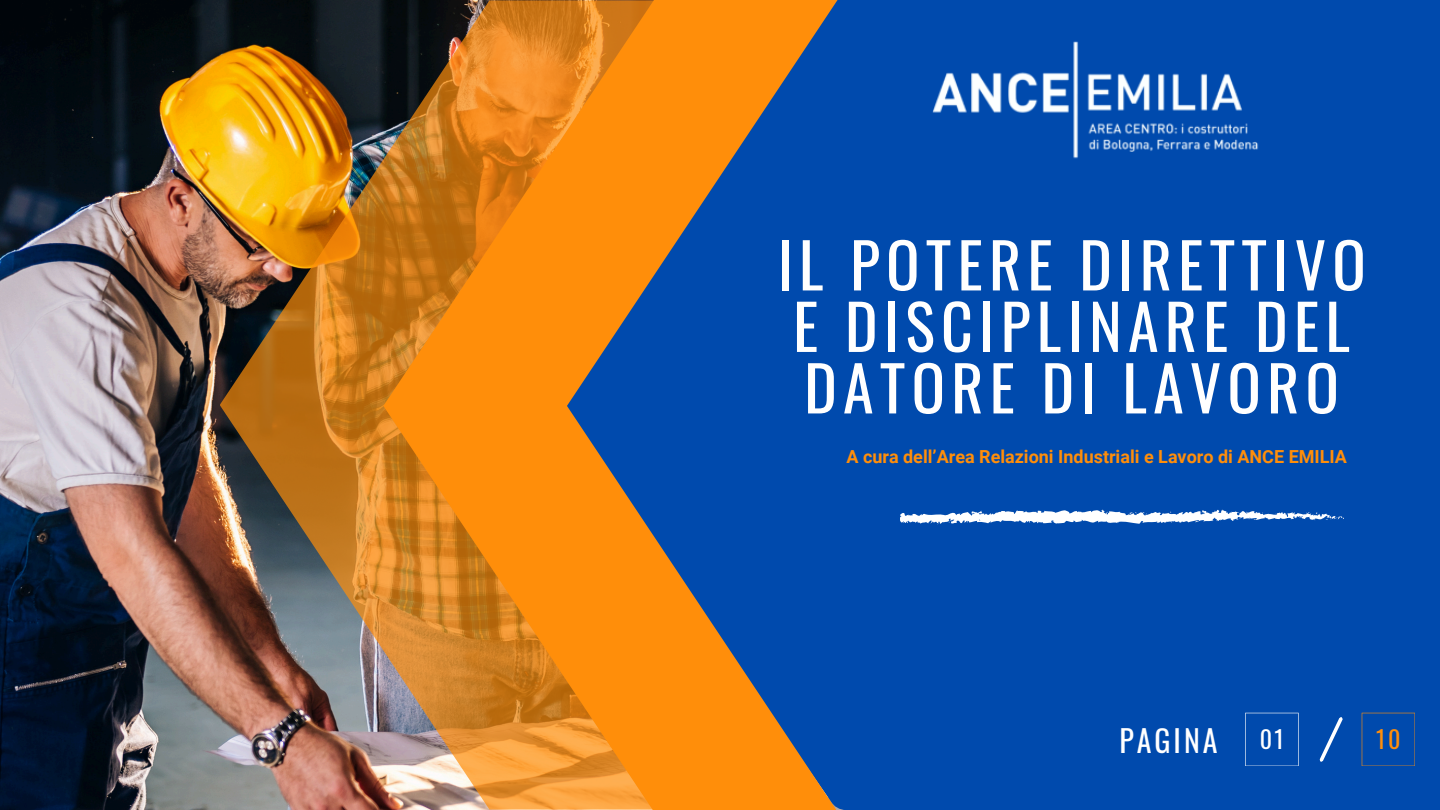
<style>
.page{position:relative;width:1440px;height:810px;background:#fff}
.page>*{position:absolute;margin:0;border:0;box-sizing:border-box;transform-origin:0 0}
.t1{font:62px/61.5px "Oswald";letter-spacing:.1em;color:#fff}
.t2{font:30px "Oswald";letter-spacing:.1em;color:#fff}
.t3{font:24px "Oswald";color:#fff}
.t4{font:24px "Oswald";color:#ff8e0a}
.t5{font:700 18px "Roboto";color:#ff8e0a}
</style>
<div class="page">
<img style="left:0;top:0;width:220px;height:810px">
<div style="left:1267px;top:0;width:173px;height:810px;background:#004aad"></div>
<div style="left:842px;top:0;width:457px;height:810px;background:#004aad"></div>
<svg style="left:669px;top:0;width:173px;height:810px;background:#4d5e7b"></svg>
<img style="left:220px;top:0;width:449px;height:810px">
<svg style="left:899px;top:509px;width:445px;height:16px"></svg>
<svg style="left:1245px;top:713px;width:53px;height:53px"></svg>
<svg style="left:1362px;top:713px;width:53px;height:53px"></svg>
<svg style="left:1319px;top:717px;width:24px;height:45px"></svg>
<img style="left:927px;top:33px;width:335px;height:139px">
<p class="t1" style="left:777px;top:232px;width:590px">IL POTERE DIRETTIVO<br>E DISCIPLINARE DEL<br>DATORE DI LAVORO</p>
<p class="t5" style="left:846px;top:447px;width:502px">A cura dell’Area Relazioni Industriali e Lavoro di ANCE EMILIA</p>
<p class="t2" style="left:1119px;top:717px;width:100px">PAGINA</p>
<p class="t3" style="left:1260px;top:721px;width:26px">01</p>
<h2 class="t4" style="left:1376px;top:721px;width:26px">10</h2>
</div>
